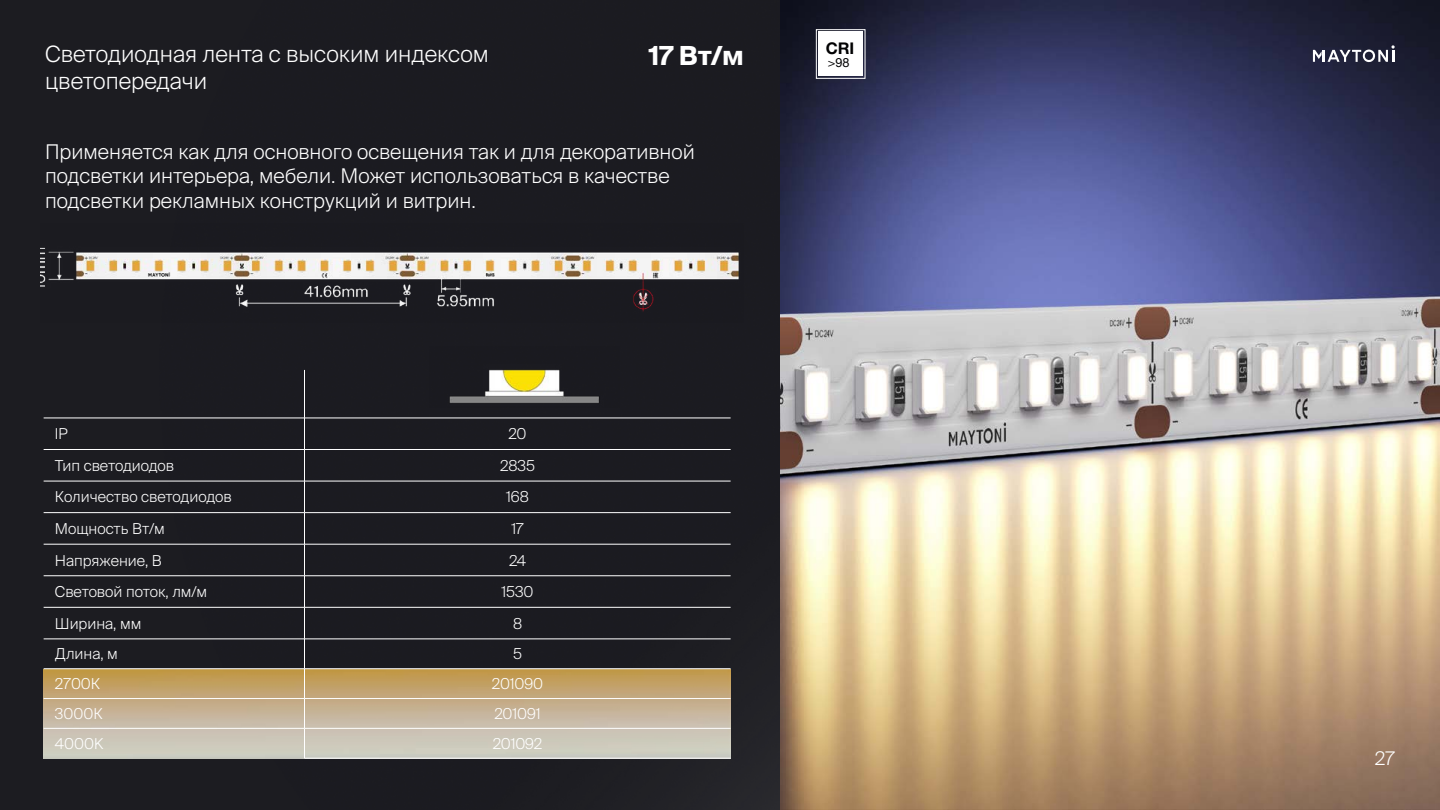
<style>
.page{position:relative;width:1440px;height:810px;background:#fff}
.page>*{position:absolute;margin:0;border:0;box-sizing:border-box;transform-origin:0 0}
.t1{font:700 26.25px "Suisse Intl";color:#fff}
.t2{font:300 22.5px/27px "Suisse Intl";color:#fff}
.t3{font:300 20.25px/24.3px "Suisse Intl";color:#fff}
.t4{font:300 18.75px "Suisse Intl";color:#fff}
.t5{font:700 16.2px "Helvetica Neue Cyr";color:#020203}
.t6{font:300 15px "Suisse Intl";color:#fff}
.t7{font:12.67px "Helvetica Neue Cyr";color:#020203}
</style>
<div class="page">
<div style="left:0;top:0;width:781px;height:810px;background:#1b1b21"></div>
<img style="left:781px;top:0;width:659px;height:810px">
<svg style="left:1313px;top:45px;width:82px;height:17px"></svg>
<img style="left:44px;top:670px;width:686px;height:88px">
<hr style="left:304px;top:449px;width:427px;height:1px;background:#fff">
<hr style="left:304px;top:481px;width:427px;height:1px;background:#fff">
<hr style="left:304px;top:513px;width:427px;height:1px;background:#fff">
<hr style="left:304px;top:544px;width:427px;height:1px;background:#fff">
<hr style="left:304px;top:576px;width:427px;height:1px;background:#fff">
<hr style="left:304px;top:607px;width:427px;height:1px;background:#fff">
<hr style="left:304px;top:639px;width:427px;height:1px;background:#fff">
<hr style="left:304px;top:669px;width:427px;height:1px;background:#fff">
<hr style="left:304px;top:698px;width:427px;height:1px;background:#fff">
<hr style="left:304px;top:728px;width:427px;height:1px;background:#fff">
<hr style="left:304px;top:758px;width:427px;height:1px;background:#fff">
<hr style="left:304px;top:418px;width:1px;height:31px;background:#fff">
<hr style="left:304px;top:450px;width:1px;height:31px;background:#fff">
<hr style="left:304px;top:481px;width:1px;height:32px;background:#fff">
<hr style="left:304px;top:513px;width:1px;height:31px;background:#fff">
<hr style="left:304px;top:544px;width:1px;height:32px;background:#fff">
<hr style="left:304px;top:576px;width:1px;height:31px;background:#fff">
<hr style="left:304px;top:607px;width:1px;height:32px;background:#fff">
<hr style="left:304px;top:639px;width:1px;height:30px;background:#fff">
<svg style="left:304px;top:670px;width:1px;height:58px"></svg>
<hr style="left:304px;top:728px;width:1px;height:30px;background:#fff">
<hr style="left:44px;top:449px;width:261px;height:1px;background:#fff">
<hr style="left:44px;top:481px;width:261px;height:1px;background:#fff">
<hr style="left:44px;top:513px;width:261px;height:1px;background:#fff">
<hr style="left:44px;top:544px;width:261px;height:1px;background:#fff">
<hr style="left:44px;top:576px;width:261px;height:1px;background:#fff">
<hr style="left:44px;top:607px;width:261px;height:1px;background:#fff">
<hr style="left:44px;top:639px;width:261px;height:1px;background:#fff">
<hr style="left:44px;top:669px;width:261px;height:1px;background:#fff">
<hr style="left:44px;top:698px;width:261px;height:1px;background:#fff">
<hr style="left:44px;top:418px;width:261px;height:1px;background:#fff">
<hr style="left:304px;top:418px;width:427px;height:1px;background:#fff">
<hr style="left:304px;top:370px;width:1px;height:48px;background:#fff">
<hr style="left:44px;top:728px;width:261px;height:1px;background:#fff">
<img style="left:429px;top:346px;width:190px;height:61px">
<img style="left:40px;top:224px;width:704px;height:98px">
<div style="left:819px;top:32px;width:44px;height:44px;background:#fff"></div>
<div style="left:816px;top:29px;width:49px;height:50px;border:1px solid #fff"></div>
<h2 class="t2" style="left:45px;top:41px;width:445px">Светодиодная лента с высоким индексом цветопередачи</h2>
<h1 class="t1" style="left:649px;top:40px;width:97px">17 Вт/м</h1>
<h3 class="t3" style="left:45px;top:140px;width:651px">Применяется как для основного освещения так и для декоративной подсветки интерьера, мебели. Может использоваться в качестве подсветки рекламных конструкций и витрин.</h3>
<p class="t5" style="left:826px;top:40px;width:30px">CRI</p>
<p class="t7" style="left:828px;top:56px;width:23px">&gt;98</p>
<p class="t6" style="left:55px;top:425px;width:14px">IP</p>
<p class="t6" style="left:509px;top:425px;width:20px">20</p>
<p class="t6" style="left:55px;top:457px;width:121px">Тип светодиодов</p>
<p class="t6" style="left:500px;top:457px;width:36px">2835</p>
<p class="t6" style="left:55px;top:489px;width:178px">Количество светодиодов</p>
<p class="t6" style="left:506px;top:489px;width:24px">168</p>
<p class="t6" style="left:55px;top:520px;width:112px">Мощность Вт/м</p>
<p class="t6" style="left:511px;top:520px;width:14px">17</p>
<p class="t6" style="left:55px;top:552px;width:109px">Напряжение, В</p>
<p class="t6" style="left:509px;top:552px;width:19px">24</p>
<p class="t6" style="left:55px;top:583px;width:154px">Световой поток, лм/м</p>
<p class="t6" style="left:502px;top:583px;width:33px">1530</p>
<p class="t6" style="left:55px;top:615px;width:88px">Ширина, мм</p>
<p class="t6" style="left:513px;top:615px;width:11px">8</p>
<p class="t6" style="left:55px;top:645px;width:65px">Длина, м</p>
<p class="t6" style="left:513px;top:645px;width:10px">5</p>
<p class="t6" style="left:55px;top:675px;width:47px">2700К</p>
<p class="t6" style="left:492px;top:675px;width:53px">201090</p>
<p class="t6" style="left:55px;top:705px;width:49px">3000К</p>
<p class="t6" style="left:494px;top:705px;width:48px">201091</p>
<p class="t6" style="left:55px;top:735px;width:50px">4000K</p>
<p class="t6" style="left:493px;top:735px;width:51px">201092</p>
<p class="t4" style="left:1375px;top:748px;width:22px">27</p>
</div>
